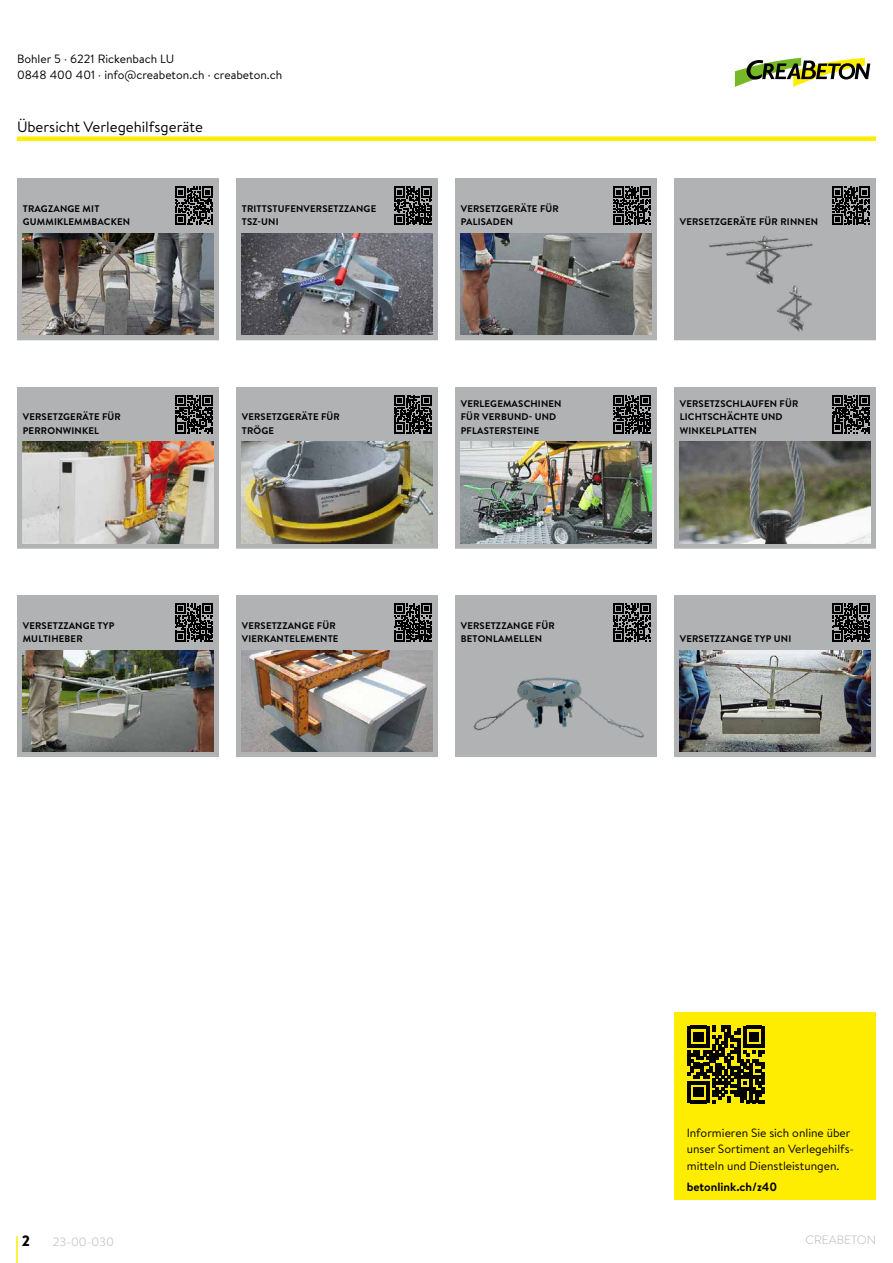
<style>
.page{position:relative;width:893px;height:1263px;background:#fff}
.page>*{position:absolute;margin:0;border:0;box-sizing:border-box;transform-origin:0 0}
.t1{font:15px "Brandon Text";color:#000}
.t2{font:900 15px "Brandon Text";color:#000}
.t3{font:12px/16.5px "Brandon Text";color:#000}
.t4{font:300 12px "Brandon Text";color:#b1b2b3}
.t5{font:700 12px "Brandon Text";color:#000}
.t6{font:700 9.6px/13.5px "Brandon Text";letter-spacing:.02em;color:#000}
</style>
<div class="page">
<svg style="left:735px;top:58px;width:135px;height:29px"></svg>
<div style="left:17px;top:136px;width:859px;height:5px;background:#ffed00"></div>
<hr style="left:16px;top:1236px;width:2px;height:27px;background:#ffed00">
<div style="left:455px;top:387px;width:153px;height:52px;background:#b1b2b3"></div>
<div style="left:455px;top:437px;width:202px;height:112px;border:6px solid #b1b2b3"></div>
<img style="left:461px;top:442px;width:191px;height:101px">
<div style="left:607px;top:387px;width:50px;height:53px;background:#b1b2b3"></div>
<svg style="left:613px;top:395px;width:38px;height:38px"></svg>
<div style="left:674px;top:179px;width:153px;height:52px;background:#b1b2b3"></div>
<div style="left:674px;top:229px;width:202px;height:111px;border:6px solid #b1b2b3"></div>
<div style="left:680px;top:233px;width:191px;height:102px;background:#b1b2b3"></div>
<img style="left:709px;top:236px;width:104px;height:96px">
<div style="left:826px;top:179px;width:50px;height:52px;background:#b1b2b3"></div>
<svg style="left:832px;top:187px;width:38px;height:38px"></svg>
<div style="left:455px;top:179px;width:153px;height:52px;background:#b1b2b3"></div>
<div style="left:455px;top:229px;width:202px;height:111px;border:6px solid #b1b2b3"></div>
<img style="left:461px;top:233px;width:191px;height:102px">
<div style="left:607px;top:179px;width:50px;height:52px;background:#b1b2b3"></div>
<svg style="left:613px;top:187px;width:38px;height:38px"></svg>
<div style="left:17px;top:387px;width:153px;height:52px;background:#b1b2b3"></div>
<div style="left:17px;top:437px;width:202px;height:112px;border:6px solid #b1b2b3"></div>
<img style="left:23px;top:442px;width:191px;height:101px">
<div style="left:169px;top:387px;width:50px;height:53px;background:#b1b2b3"></div>
<svg style="left:175px;top:395px;width:38px;height:38px"></svg>
<div style="left:17px;top:179px;width:153px;height:52px;background:#b1b2b3"></div>
<div style="left:17px;top:229px;width:202px;height:111px;border:6px solid #b1b2b3"></div>
<img style="left:23px;top:233px;width:191px;height:102px">
<div style="left:169px;top:179px;width:50px;height:52px;background:#b1b2b3"></div>
<svg style="left:175px;top:187px;width:38px;height:38px"></svg>
<div style="left:236px;top:179px;width:153px;height:52px;background:#b1b2b3"></div>
<div style="left:236px;top:229px;width:202px;height:111px;border:6px solid #b1b2b3"></div>
<img style="left:242px;top:233px;width:191px;height:102px">
<div style="left:388px;top:179px;width:50px;height:52px;background:#b1b2b3"></div>
<svg style="left:394px;top:187px;width:38px;height:38px"></svg>
<div style="left:17px;top:595px;width:153px;height:53px;background:#b1b2b3"></div>
<div style="left:17px;top:646px;width:202px;height:111px;border:6px solid #b1b2b3"></div>
<img style="left:23px;top:650px;width:191px;height:101px">
<div style="left:169px;top:595px;width:50px;height:53px;background:#b1b2b3"></div>
<svg style="left:175px;top:603px;width:38px;height:39px"></svg>
<div style="left:236px;top:595px;width:153px;height:53px;background:#b1b2b3"></div>
<div style="left:236px;top:646px;width:202px;height:111px;border:6px solid #b1b2b3"></div>
<img style="left:242px;top:650px;width:191px;height:101px">
<div style="left:388px;top:595px;width:50px;height:53px;background:#b1b2b3"></div>
<svg style="left:394px;top:603px;width:38px;height:39px"></svg>
<div style="left:455px;top:595px;width:153px;height:53px;background:#b1b2b3"></div>
<div style="left:455px;top:646px;width:202px;height:111px;border:6px solid #b1b2b3"></div>
<img style="left:461px;top:650px;width:191px;height:101px">
<div style="left:607px;top:595px;width:50px;height:53px;background:#b1b2b3"></div>
<svg style="left:613px;top:603px;width:38px;height:39px"></svg>
<div style="left:236px;top:387px;width:153px;height:52px;background:#b1b2b3"></div>
<div style="left:236px;top:437px;width:202px;height:112px;border:6px solid #b1b2b3"></div>
<img style="left:242px;top:442px;width:191px;height:101px">
<div style="left:388px;top:387px;width:50px;height:53px;background:#b1b2b3"></div>
<svg style="left:394px;top:395px;width:38px;height:38px"></svg>
<div style="left:674px;top:595px;width:153px;height:53px;background:#b1b2b3"></div>
<div style="left:674px;top:646px;width:202px;height:111px;border:6px solid #b1b2b3"></div>
<img style="left:680px;top:650px;width:191px;height:101px">
<div style="left:826px;top:595px;width:50px;height:53px;background:#b1b2b3"></div>
<svg style="left:832px;top:603px;width:38px;height:39px"></svg>
<div style="left:674px;top:1012px;width:202px;height:187px;background:#ffed00"></div>
<svg style="left:688px;top:1026px;width:77px;height:77px"></svg>
<div style="left:674px;top:387px;width:153px;height:52px;background:#b1b2b3"></div>
<div style="left:674px;top:437px;width:202px;height:112px;border:6px solid #b1b2b3"></div>
<img style="left:680px;top:442px;width:191px;height:101px">
<div style="left:826px;top:387px;width:50px;height:53px;background:#b1b2b3"></div>
<svg style="left:832px;top:395px;width:38px;height:38px"></svg>
<p class="t3" style="left:17px;top:51px;width:267px;line-height:15.8px">Bohler 5 · 6221 Rickenbach LU<br>0848 400 401 · info@creabeton.ch · creabeton.ch</p>
<h1 class="t1" style="left:17px;top:116px;width:188px">Übersicht Verlegehilfsgeräte</h1>
<p class="t6" style="left:23px;top:201px;width:109px">TRAGZANGE MIT<br>GUMMIKLEMMBACKEN</p>
<p class="t6" style="left:242px;top:201px;width:136px">TRITTSTUFENVERSETZZANGE<br>TSZ-UNI</p>
<p class="t6" style="left:23px;top:410px;width:100px">VERSETZGERÄTE FÜR<br>PERRONWINKEL</p>
<p class="t6" style="left:242px;top:410px;width:100px">VERSETZGERÄTE FÜR<br>TRÖGE</p>
<p class="t6" style="left:461px;top:201px;width:100px">VERSETZGERÄTE FÜR<br>PALISADEN</p>
<p class="t6" style="left:461px;top:396px;width:102px">VERLEGEMASCHINEN<br>FÜR VERBUND- UND<br>PFLASTERSTEINE</p>
<p class="t6" style="left:23px;top:618px;width:93px">VERSETZZANGE TYP<br>MULTIHEBER</p>
<p class="t6" style="left:242px;top:618px;width:98px">VERSETZZANGE FÜR<br>VIERKANTELEMENTE</p>
<p class="t6" style="left:461px;top:618px;width:96px">VERSETZZANGE FÜR<br>BETONLAMELLEN</p>
<p class="t6" style="left:680px;top:215px;width:140px">VERSETZGERÄTE FÜR RINNEN</p>
<p class="t6" style="left:680px;top:396px;width:120px">VERSETZSCHLAUFEN FÜR<br>LICHTSCHÄCHTE UND<br>WINKELPLATTEN</p>
<p class="t6" style="left:680px;top:632px;width:113px">VERSETZZANGE TYP UNI</p>
<p class="t3" style="left:687px;top:1124px;width:169px">Informieren Sie sich online über unser Sortiment an Verlegehilfs&shy;mitteln und Dienstleistungen.</p>
<p class="t5" style="left:687px;top:1178px;width:92px">betonlink.ch/z40</p>
<h1 class="t2" style="left:22px;top:1230px;width:10px">2</h1>
<p class="t4" style="left:53px;top:1234px;width:62px">23-00-030</p>
<p class="t4" style="left:806px;top:1231px;width:72px">CREABETON</p>
</div>
